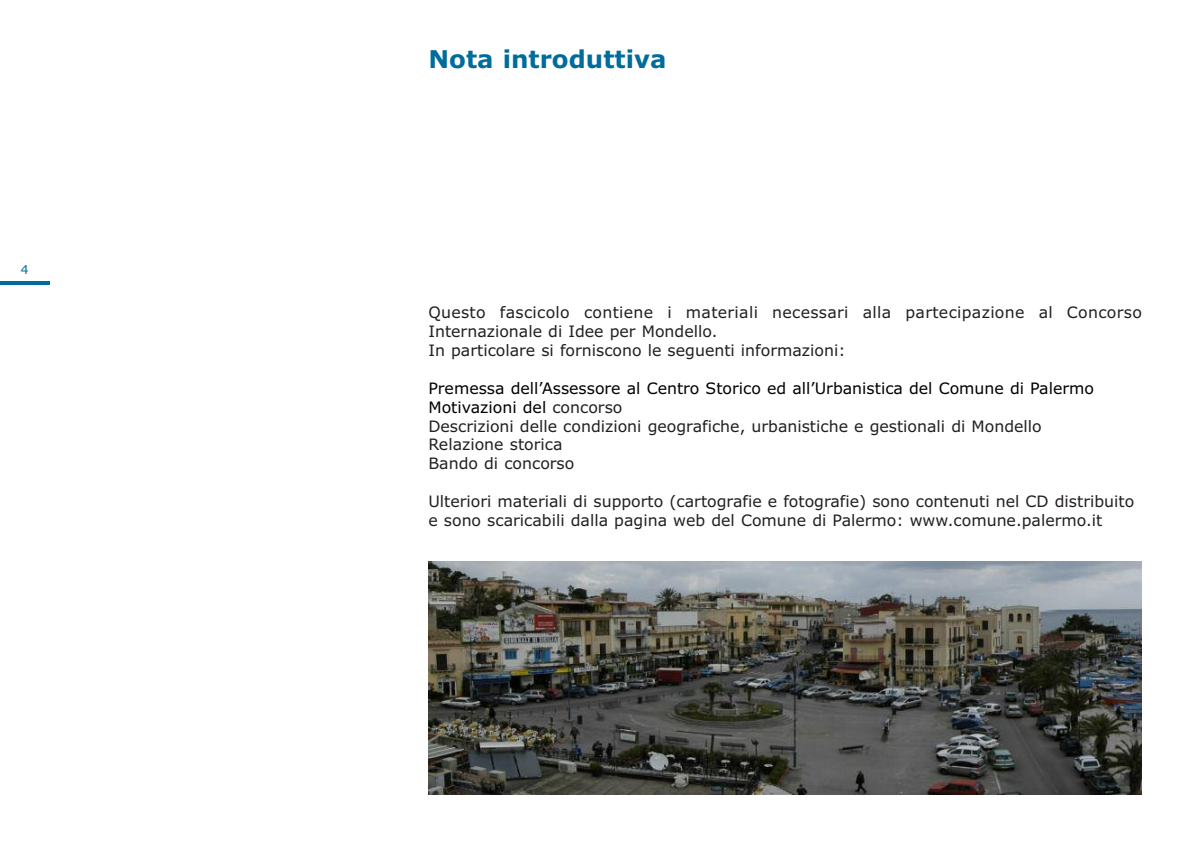
<style>
.page{position:relative;width:1191px;height:844px;background:#fff}
.page>*{position:absolute;margin:0;border:0;box-sizing:border-box;transform-origin:0 0}
.t1{font:700 24.5px "Verdana";color:#006c9c}
.t2{font:15.75px/18.9px "Verdana";color:#231f20}
.t3{font:12.25px "Verdana";color:#006c9c}
.s1{color:#000}
</style>
<div class="page">
<hr style="left:1px;top:281px;width:49px;height:4px;background:#006c9c">
<img style="left:428px;top:561px;width:713px;height:233px">
<p class="t3" style="left:21px;top:263px;width:9px">4</p>
<h1 class="t1" style="left:428px;top:46px;width:239px">Nota introduttiva</h1>
<p class="t2" style="left:428px;top:303px;width:715px">Questo fascicolo contiene i materiali necessari alla partecipazione al Concorso<br>Internazionale di Idee per Mondello.<br>In particolare si forniscono le seguenti informazioni:</p>
<p class="t2" style="left:428px;top:378px;width:667px"><span class="s1">Premessa dell’Assessore al Centro Storico ed all’Urbanistica del Comune di Palermo Motivazioni del</span> concorso<br>Descrizioni delle condizioni geografiche, urbanistiche e gestionali di Mondello Relazione storica<br>Bando di concorso</p>
<p class="t2" style="left:428px;top:492px;width:707px">Ulteriori materiali di supporto (cartografie e fotografie) sono contenuti nel CD distribuito e sono scaricabili dalla pagina web del Comune di Palermo: www.comune.palermo.it</p>
</div>
